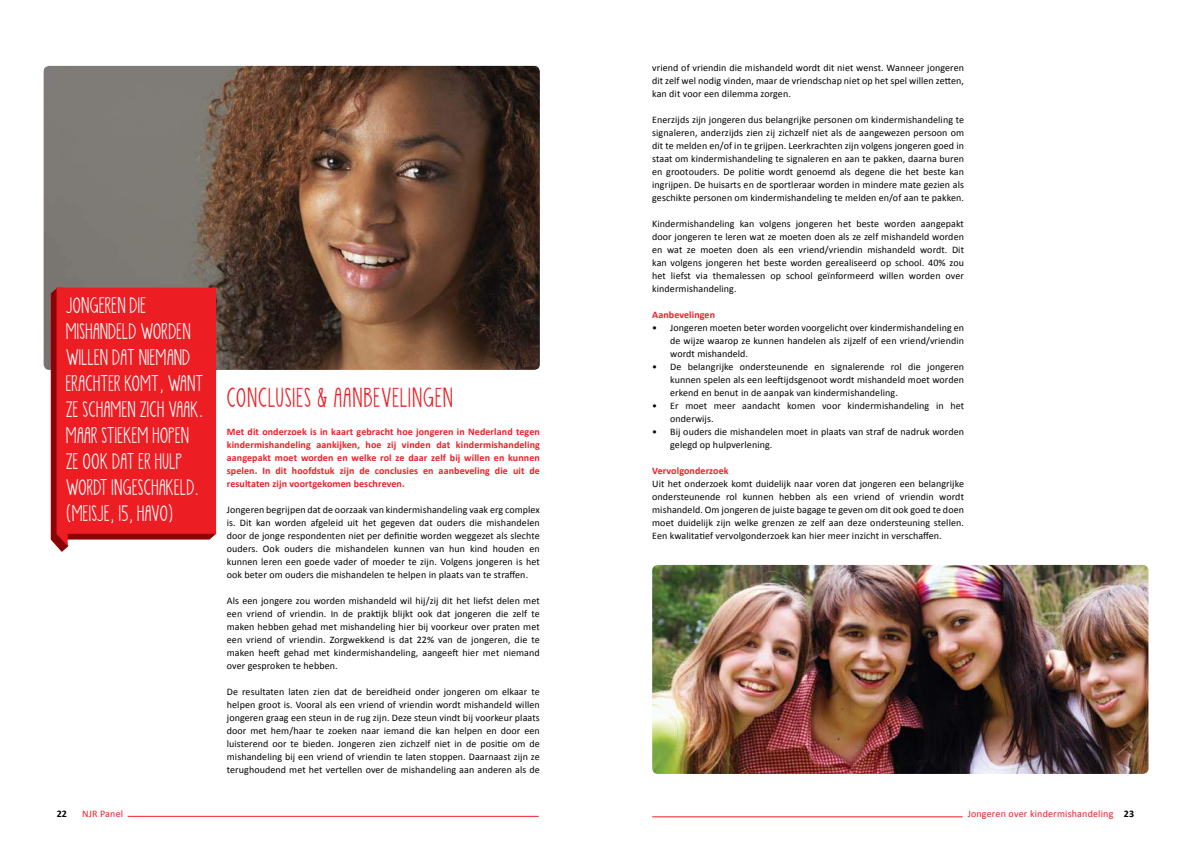
<style>
.page{position:relative;width:1191px;height:842px;background:#fff}
.page>*{position:absolute;margin:0;border:0;box-sizing:border-box;transform-origin:0 0}
.t1{font:22px "KG Skinny Latte";letter-spacing:.035em;color:#ed1d24}
.t2{font:18px/26px "KG Skinny Latte";letter-spacing:.01em;color:#fff}
.t3{font:10px/13px "Calibri";letter-spacing:.01em;color:#000;text-align:justify}
.t4{font:700 10px/13px "Calibri";letter-spacing:.01em;color:#ed1d24;text-align:justify}
.t5{font:10px "Calibri";letter-spacing:.02em;color:#ed1d24}
.t6{font:700 10px "Calibri";color:#000}
.s1{font-weight:700;color:#000}
</style>
<div class="page">
<hr style="left:128px;top:816px;width:411px;height:1px;background:#ed1d24">
<hr style="left:652px;top:816px;width:310px;height:1px;background:#ed1d24">
<img style="left:44px;top:66px;width:496px;height:304px">
<img style="left:652px;top:565px;width:496px;height:209px">
<svg style="left:51px;top:288px;width:18px;height:264px;background:#971314"></svg>
<div style="left:57px;top:288px;width:159px;height:258px;background:#ed1d24"></div>
<h2 class="t2" style="left:66px;top:292px;width:139px">JONGEREN DIE<br>MISHANDELD WORDEN<br>WILLEN DAT NIEMAND<br>ERACHTER KOMT, WANT<br>ZE SCHAMEN ZICH VAAK.<br>MAAR STIEKEM HOPEN<br>ZE OOK DAT ER HULP<br>WORDT INGESCHAKELD. (MEISJE, 15, HAVO)</h2>
<h1 class="t1" style="left:227px;top:383px;width:227px">CONCLUSIES &amp; AANBEVELINGEN</h1>
<p class="t4" style="left:227px;top:425px;width:315px">Met dit onderzoek is in kaart gebracht hoe jongeren in Nederland tegen kindermishandeling aankijken, hoe zij vinden dat kindermishandeling aangepakt moet worden en welke rol ze daar zelf bij willen en kunnen spelen. In dit hoofdstuk zijn de conclusies en aanbeveling die uit de resultaten zijn voortgekomen beschreven.</p>
<p class="t3" style="left:227px;top:503px;width:314px">Jongeren begrijpen dat de oorzaak van kindermishandeling vaak erg complex is. Dit kan worden afgeleid uit het gegeven dat ouders die mishandelen door de jonge respondenten niet per definitie worden weggezet als slechte ouders. Ook ouders die mishandelen kunnen van hun kind houden en kunnen leren een goede vader of moeder te zijn. Volgens jongeren is het ook beter om ouders die mishandelen te helpen in plaats van te straffen.</p>
<p class="t3" style="left:227px;top:594px;width:314px">Als een jongere zou worden mishandeld wil hij/zij dit het liefst delen met een vriend of vriendin. In de praktijk blijkt ook dat jongeren die zelf te maken hebben gehad met mishandeling hier bij voorkeur over praten met een vriend of vriendin. Zorgwekkend is dat 22% van de jongeren, die te maken heeft gehad met kindermishandeling, aangeeft hier met niemand over gesproken te hebben.</p>
<p class="t3" style="left:227px;top:685px;width:314px">De resultaten laten zien dat de bereidheid onder jongeren om elkaar te helpen groot is. Vooral als een vriend of vriendin wordt mishandeld willen jongeren graag een steun in de rug zijn. Deze steun vindt bij voorkeur plaats door met hem/haar te zoeken naar iemand die kan helpen en door een luisterend oor te bieden. Jongeren zien zichzelf niet in de positie om de mishandeling bij een vriend of vriendin te laten stoppen. Daarnaast zijn ze terughoudend met het vertellen over de mishandeling aan anderen als de</p>
<p class="t3" style="left:652px;top:61px;width:313px">vriend of vriendin die mishandeld wordt dit niet wenst. Wanneer jongeren dit zelf wel nodig vinden, maar de vriendschap niet op het spel willen zetten, kan dit voor een dilemma zorgen.</p>
<p class="t3" style="left:652px;top:113px;width:313px">Enerzijds zijn jongeren dus belangrijke personen om kindermishandeling te signaleren, anderzijds zien zij zichzelf niet als de aangewezen persoon om dit te melden en/of in te grijpen. Leerkrachten zijn volgens jongeren goed in staat om kindermishandeling te signaleren en aan te pakken, daarna buren en grootouders. De politie wordt genoemd als degene die het beste kan ingrijpen. De huisarts en de sportleraar worden in mindere mate gezien als geschikte personen om kindermishandeling te melden en/of aan te pakken.</p>
<p class="t3" style="left:652px;top:217px;width:313px">Kindermishandeling kan volgens jongeren het beste worden aangepakt door jongeren te leren wat ze moeten doen als ze zelf mishandeld worden en wat ze moeten doen als een vriend/vriendin mishandeld wordt. Dit kan volgens jongeren het beste worden gerealiseerd op school. 40% zou het liefst via themalessen op school geïnformeerd willen worden over kindermishandeling.</p>
<p class="t4" style="left:652px;top:308px;width:64px">Aanbevelingen</p>
<p class="t3" style="left:670px;top:321px;width:295px;text-indent:-18px">• Jongeren moeten beter worden voorgelicht over kindermishandeling en de wijze waarop ze kunnen handelen als zijzelf of een vriend/vriendin wordt mishandeld.</p>
<p class="t3" style="left:670px;top:360px;width:295px;text-indent:-18px">• De belangrijke ondersteunende en signalerende rol die jongeren kunnen spelen als een leeftijdsgenoot wordt mishandeld moet worden erkend en benut in de aanpak van kindermishandeling.</p>
<p class="t3" style="left:670px;top:399px;width:295px;text-indent:-18px">• Er moet meer aandacht komen voor kindermishandeling in het onderwijs.</p>
<p class="t3" style="left:670px;top:425px;width:295px;text-indent:-18px">• Bij ouders die mishandelen moet in plaats van straf de nadruk worden gelegd op hulpverlening.</p>
<p class="t4" style="left:652px;top:464px;width:78px">Vervolgonderzoek</p>
<p class="t3" style="left:652px;top:477px;width:313px">Uit het onderzoek komt duidelijk naar voren dat jongeren een belangrijke ondersteunende rol kunnen hebben als een vriend of vriendin wordt mishandeld. Om jongeren de juiste bagage te geven om dit ook goed te doen moet duidelijk zijn welke grenzen ze zelf aan deze ondersteuning stellen.<br>Een kwalitatief vervolgonderzoek kan hier meer inzicht in verschaffen.</p>
<p class="t6" style="left:57px;top:808px;width:12px">22</p>
<p class="t5" style="left:82px;top:808px;width:43px">NJR Panel</p>
<p class="t5" style="left:967px;top:808px;width:168px">Jongeren over kindermishandeling <span class="s1">23</span></p>
</div>
